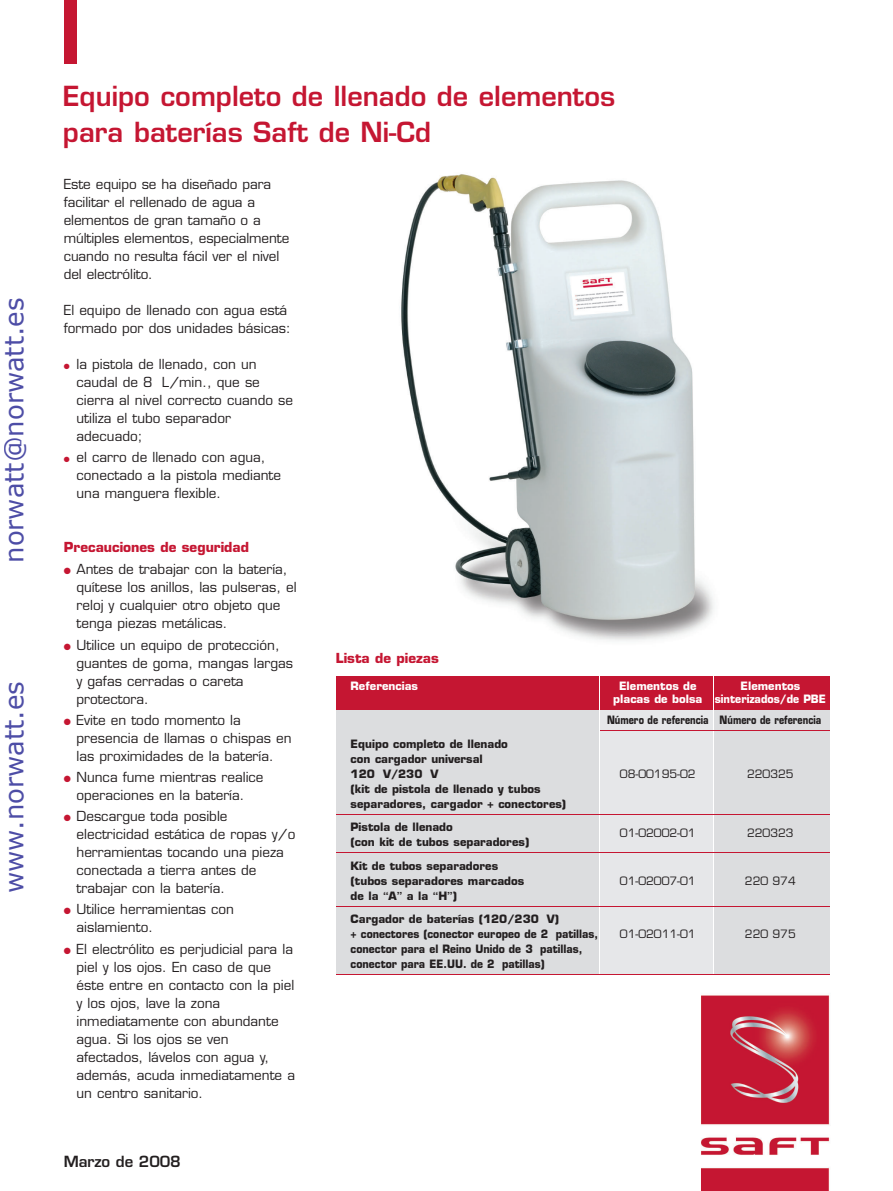
<style>
.page{position:relative;width:893px;height:1191px;background:#fff}
.page>*{position:absolute;margin:0;border:0;box-sizing:border-box;transform-origin:0 0}
.t1{font:600 27px/36px "Eurostile";color:#c51632}
.t2{font:25.95px "Verdana";color:rgb(0 0 128/.7)}
.t3{font:600 15px "Eurostile";letter-spacing:-.005em;color:#231f20}
.t4{font:13.5px/18px "Eurostile";color:#231f20}
.t5{font:700 13.5px "Eurostile";color:#c51632}
.t6{font:700 11.25px/15px "Eurostile";color:#231f20}
.t7{font:700 11.25px/15px "Eurostile";color:#231f20;scale:.92 1}
.t8{font:11.25px "Eurostile";color:#231f20}
.t9{font:700 11.25px/12.8px "Eurostile";color:#fff}
.t10{font:700 11.25px "Eurostile";color:#231f20;scale:.8 1}
.s1{color:#c51632}
.s2{font-family:"Helvetica"}
</style>
<div class="page">
<img style="left:401px;top:174px;width:313px;height:467px">
<div style="left:64px;top:0;width:13px;height:64px;background:#c51632"></div>
<div style="left:336px;top:683px;width:493px;height:291px;background:#dcdddf"></div>
<div style="left:600px;top:686px;width:114px;height:288px;background:#e6e7e9"></div>
<div style="left:336px;top:676px;width:493px;height:33px;background:#c51632"></div>
<img style="left:701px;top:995px;width:129px;height:196px">
<hr style="left:599px;top:674px;width:1px;height:303px;background:#fff">
<hr style="left:713px;top:674px;width:1px;height:303px;background:#fff">
<hr style="left:600px;top:730px;width:229px;height:1px;background:#c51632">
<hr style="left:336px;top:814px;width:493px;height:1px;background:#c51632">
<hr style="left:336px;top:852px;width:493px;height:1px;background:#c51632">
<hr style="left:336px;top:906px;width:493px;height:1px;background:#c51632">
<hr style="left:336px;top:974px;width:493px;height:1px;background:#c51632">
<h2 class="t2" style="left:-4px;top:563px;width:267px;rotate:-90deg">norwatt@norwatt.es</h2>
<h2 class="t2" style="left:-4px;top:893px;width:213px;rotate:-90deg">www.norwatt.es</h2>
<h1 class="t1" style="left:63px;top:81px;width:554px">Equipo completo de llenado de elementos para baterías Saft de Ni-Cd</h1>
<p class="t4" style="left:64px;top:176px;width:227px">Este equipo se ha diseñado para facilitar el rellenado de agua a elementos de gran tamaño o a múltiples elementos, especialmente cuando no resulta fácil ver el nivel del electrólito.</p>
<p class="t4" style="left:64px;top:302px;width:228px">El equipo de llenado con agua está formado por dos unidades básicas:</p>
<p class="t4" style="left:77px;top:356px;width:218px;text-indent:-13px"><span class="s1">●</span> la pistola de llenado, con un caudal de 8 L/min., que se cierra al nivel correcto cuando se utiliza el tubo separador adecuado;</p>
<p class="t4" style="left:77px;top:449px;width:206px;text-indent:-13px"><span class="s1">●</span> el carro de llenado con agua, conectado a la pistola mediante una manguera flexible.</p>
<p class="t5" style="left:64px;top:542px;width:187px">Precauciones de seguridad</p>
<p class="t4" style="left:77px;top:562px;width:222px;text-indent:-13px"><span class="s1">●</span> Antes de trabajar con la batería, quítese los anillos, las pulseras, el reloj y cualquier otro objeto que tenga piezas metálicas.</p>
<p class="t4" style="left:77px;top:637px;width:218px;text-indent:-13px"><span class="s1">●</span> Utilice un equipo de protección, guantes de goma, mangas largas y gafas cerradas o careta protectora.</p>
<p class="t4" style="left:77px;top:712px;width:216px;text-indent:-13px"><span class="s1">●</span> Evite en todo momento la presencia de llamas o chispas en las proximidades de la batería.</p>
<p class="t4" style="left:64px;top:769px;width:201px;text-align:center"><span class="s1">●</span> Nunca fume mientras realice operaciones en la batería.</p>
<p class="t4" style="left:77px;top:808px;width:220px;text-indent:-13px"><span class="s1">●</span> Descargue toda posible electricidad estática de ropas y/o herramientas tocando una pieza conectada a tierra antes de trabajar con la batería.</p>
<p class="t4" style="left:77px;top:902px;width:159px;text-indent:-13px"><span class="s1">●</span> Utilice herramientas con aislamiento.</p>
<p class="t4" style="left:77px;top:941px;width:220px;text-indent:-13px"><span class="s1">●</span> El electrólito es perjudicial para la piel y los ojos. En caso de que éste entre en contacto con la piel y los ojos, lave la zona inmediatamente con abundante agua. Si los ojos se ven afectados, lávelos con agua y, además, acuda inmediatamente a un centro sanitario.</p>
<p class="t3" style="left:64px;top:1155px;width:119px">Marzo de 2008</p>
<p class="t5" style="left:336px;top:653px;width:104px">Lista de piezas</p>
<p class="t9" style="left:351px;top:680px;width:69px">Referencias</p>
<p class="t9" style="left:619px;top:680px;width:79px">Elementos de</p>
<p class="t9" style="left:613px;top:680px;width:214px;text-indent:127px">Elementos placas de bolsa sinterizados/de PBE</p>
<p class="t10" style="left:607px;top:715px;width:269px">Número de referencia Número de referencia</p>
<p class="t6" style="left:351px;top:737px;width:159px">Equipo completo de llenado con cargador universal<br>120 V/230 V</p>
<p class="t8" style="left:620px;top:769px;width:77px">08-00195-02</p>
<p class="t8" style="left:747px;top:769px;width:48px">220325</p>
<p class="t6" style="left:351px;top:782px;width:217px">(kit de pistola de llenado y tubos separadores, cargador + conectores)</p>
<p class="t6" style="left:351px;top:820px;width:104px">Pistola de llenado</p>
<p class="t8" style="left:620px;top:828px;width:77px">01-02002-01</p>
<p class="t8" style="left:747px;top:828px;width:48px">220323</p>
<p class="t6" style="left:351px;top:831px;width:180px;line-height:23.5px">(con kit de tubos separadores)<br>Kit de tubos separadores</p>
<p class="t6" style="left:351px;top:874px;width:175px">(tubos separadores marcados</p>
<p class="t8" style="left:620px;top:876px;width:77px">01-02007-01</p>
<p class="t8" style="left:745px;top:876px;width:52px">220 974</p>
<p class="t6" style="left:351px;top:885px;width:210px;line-height:23.5px">de la <span class="s2">“</span>A<span class="s2">”</span> a la <span class="s2">“</span>H<span class="s2">”</span>)<br>Cargador de baterías (120/230 V)</p>
<p class="t7" style="left:351px;top:927px;width:270px">+ conectores (conector europeo de 2 patillas,</p>
<p class="t8" style="left:620px;top:929px;width:77px">01-02011-01</p>
<p class="t8" style="left:745px;top:929px;width:52px">220 975</p>
<p class="t7" style="left:351px;top:942px;width:254px">conector para el Reino Unido de 3 patillas, conector para EE.UU. de 2 patillas)</p>
</div>
